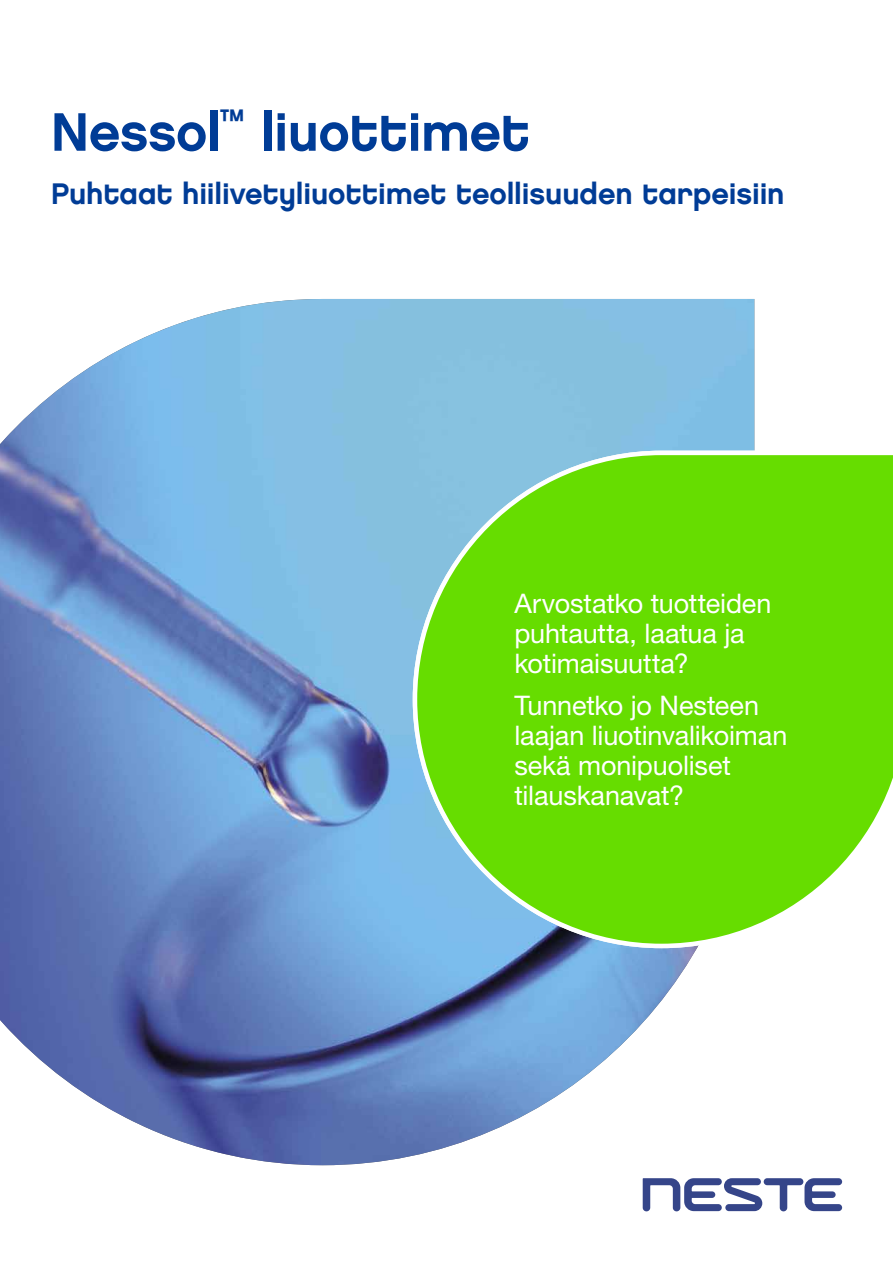
<style>
.page{position:relative;width:893px;height:1263px;background:#fff}
.page>*{position:absolute;margin:0;border:0;box-sizing:border-box;transform-origin:0 0}
.t1{font:54px "Chalet New York Nineteen Eighty";letter-spacing:-.01em;color:#003c96}
.t2{font:30px "Chalet New York Nineteen Eighty";letter-spacing:-.005em;color:#003c96}
.t3{font:27px/30px "Helvetica Neue LT Std";letter-spacing:-.005em;color:#fff}
</style>
<div class="page">
<svg style="left:643px;top:1178px;width:199px;height:33px"></svg>
<img style="left:0;top:299px;width:754px;height:866px">
<svg style="left:410px;top:448px;width:483px;height:502px"></svg>
<h1 class="t1" style="left:51px;top:99px;width:480px">Nessol<sup>™</sup> liuottimet</h1>
<p class="t2" style="left:51px;top:175px;width:735px">Puhtaat hiilivetyliuottimet teollisuuden tarpeisiin</p>
<p class="t3" style="left:514px;top:588px;width:259px">Arvostatko tuotteiden puhtautta, laatua ja kotimaisuutta?</p>
<p class="t3" style="left:514px;top:690px;width:274px">Tunnetko jo Nesteen laajan liuotinvalikoiman sekä monipuoliset tilauskanavat?</p>
</div>
